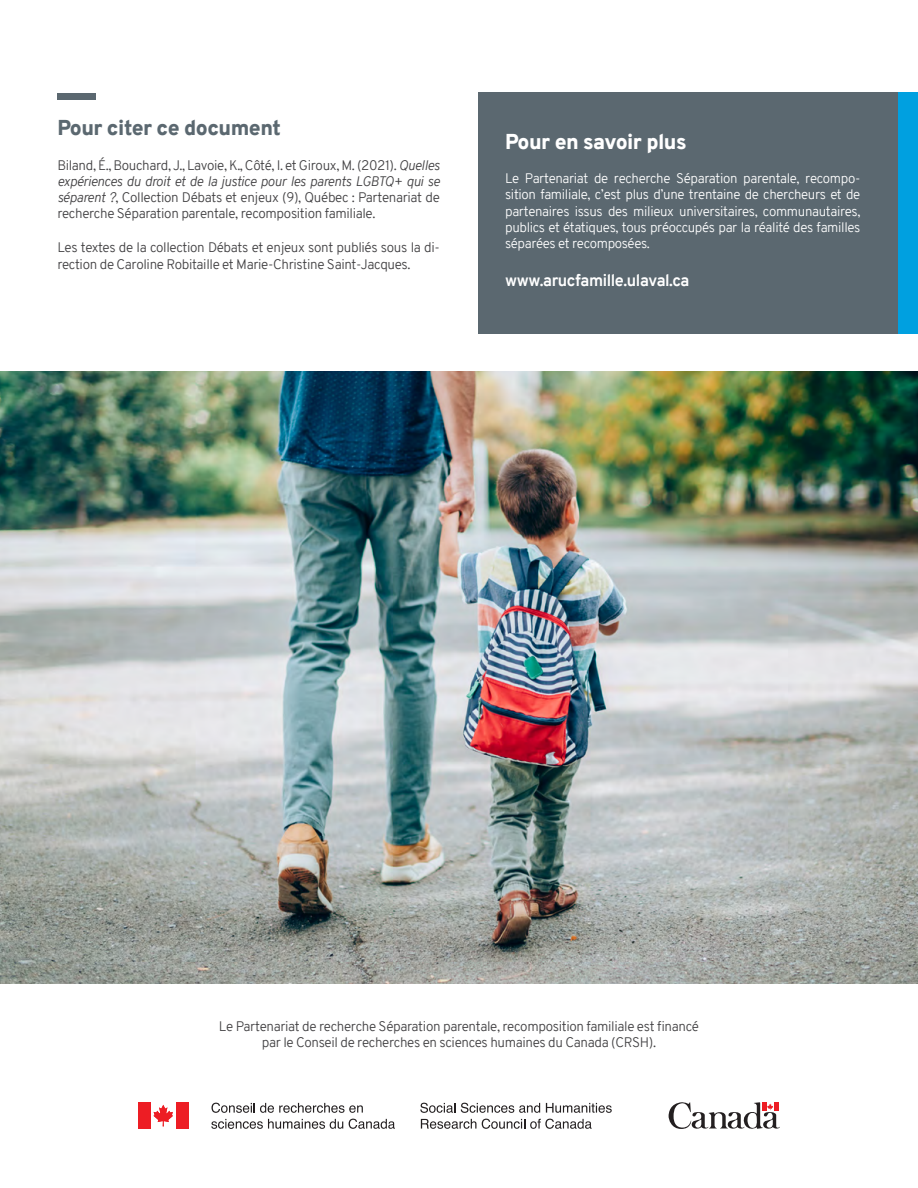
<style>
.page{position:relative;width:918px;height:1188px;background:#fff}
.page>*{position:absolute;margin:0;border:0;box-sizing:border-box;transform-origin:0 0}
.t1{font:900 21px "Overpass";letter-spacing:-.025em;color:#5b6870}
.t2{font:900 21px "Overpass";letter-spacing:-.025em;color:#fff}
.t3{font:700 16.5px "Overpass";letter-spacing:-.025em;color:#fff}
.t4{font:300 13.5px/16.2px "Overpass";letter-spacing:-.025em;color:#414042;text-align:justify}
.t5{font:300 13.5px/16.2px "Overpass";letter-spacing:-.025em;color:#fff;text-align:justify}
.s1{font-style:italic}
</style>
<div class="page">
<div style="left:57px;top:93px;width:39px;height:7px;background:#5b6870"></div>
<div style="left:478px;top:93px;width:440px;height:241px;background:#5b6870"></div>
<div style="left:899px;top:93px;width:19px;height:241px;background:#00a0e0"></div>
<svg style="left:153px;top:1105px;width:20px;height:21px"></svg>
<div style="left:176px;top:1103px;width:13px;height:26px;background:#ed1d24"></div>
<div style="left:138px;top:1103px;width:12px;height:26px;background:#ed1d24"></div>
<svg style="left:420px;top:1103px;width:35px;height:10px"></svg>
<svg style="left:461px;top:1103px;width:79px;height:10px"></svg>
<svg style="left:546px;top:1103px;width:66px;height:10px"></svg>
<svg style="left:421px;top:1119px;width:55px;height:10px"></svg>
<svg style="left:482px;top:1119px;width:110px;height:10px"></svg>
<svg style="left:211px;top:1103px;width:152px;height:10px"></svg>
<svg style="left:211px;top:1119px;width:132px;height:10px"></svg>
<svg style="left:349px;top:1119px;width:46px;height:10px"></svg>
<svg style="left:669px;top:1102px;width:111px;height:27px"></svg>
<img style="left:0;top:371px;width:918px;height:612px">
<h1 class="t1" style="left:57px;top:113px;width:225px">Pour citer ce document</h1>
<p class="t4" style="left:57px;top:157px;width:384px">Biland, É., Bouchard, J., Lavoie, K., Côté, I. et Giroux, M. (2021). <span class="s1">Quelles expériences du droit et de la justice pour les parents LGBTQ+ qui se séparent ?</span>, Collection Débats et enjeux (9), Québec : Partenariat de recherche Séparation parentale, recomposition familiale.</p>
<p class="t4" style="left:57px;top:240px;width:384px">Les textes de la collection Débats et enjeux sont publiés sous la di&shy;rection de Caroline Robitaille et Marie-Christine Saint-Jacques.</p>
<h1 class="t2" style="left:505px;top:127px;width:183px">Pour en savoir plus</h1>
<p class="t5" style="left:505px;top:171px;width:357px">Le Partenariat de recherche Séparation parentale, recompo&shy;sition familiale, c’est plus d’une trentaine de chercheurs et de partenaires issus des milieux universitaires, communautaires, publics et étatiques, tous préoccupés par la réalité des familles séparées et recomposées.</p>
<p class="t3" style="left:505px;top:268px;width:186px">www.arucfamille.ulaval.ca</p>
<p class="t4" style="left:219px;top:1018px;width:482px;text-align:center">Le Partenariat de recherche Séparation parentale, recomposition familiale est financé par le Conseil de recherches en sciences humaines du Canada (CRSH).</p>
</div>
